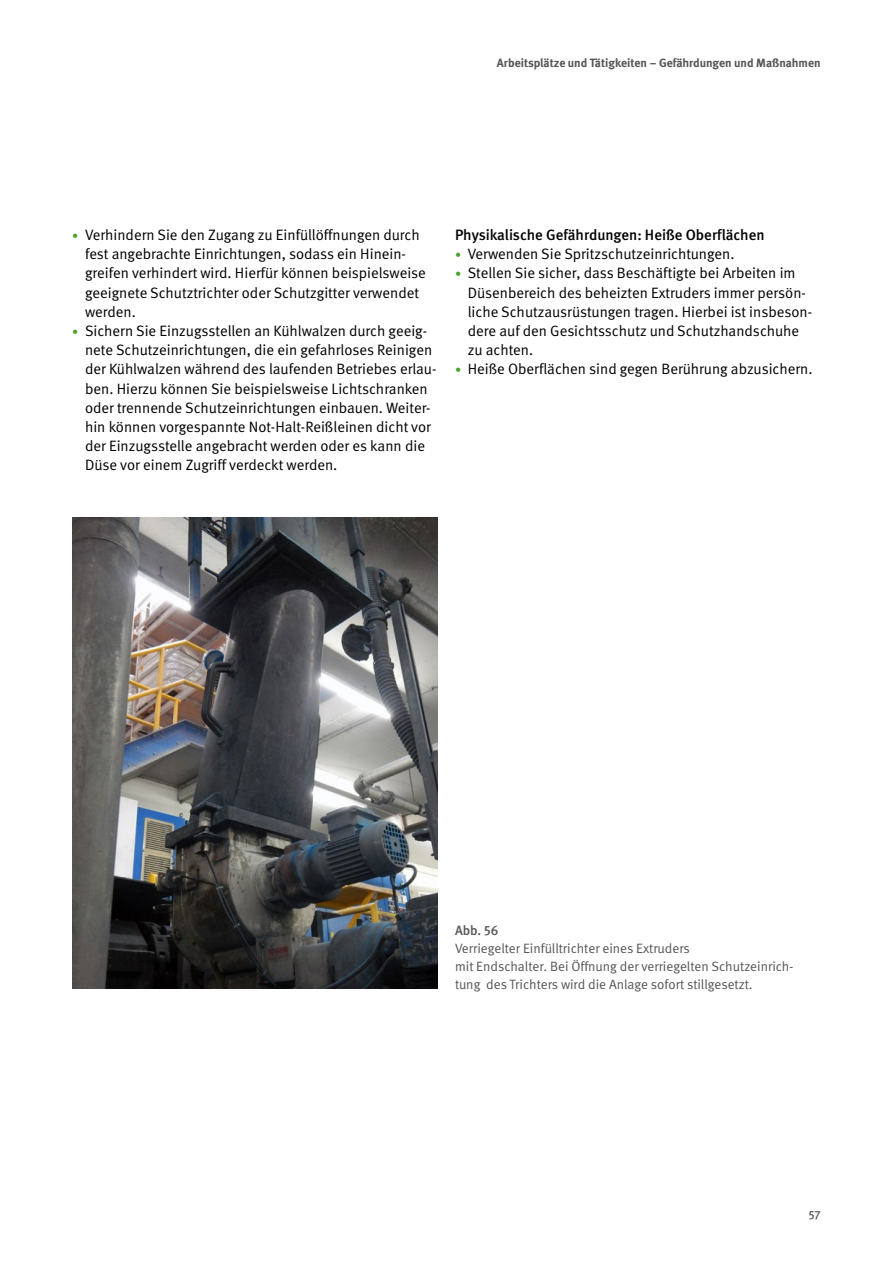
<style>
.page{position:relative;width:893px;height:1263px;background:#fff}
.page>*{position:absolute;margin:0;border:0;box-sizing:border-box;transform-origin:0 0}
.t1{font:15px/19.2px "DGUV Meta";color:#000}
.t2{font:500 15px "DGUV Meta";color:#000}
.t3{font:13.5px/18px "DGUV Meta";color:#565655}
.t4{font:500 13.5px "DGUV Meta";color:#565655}
.t5{font:700 12px "DGUV Meta";color:#565655}
.t6{font:500 12px "DGUV Meta";color:#565655}
.s1{font-size:12px;color:#4aa22c}
</style>
<div class="page">
<img style="left:72px;top:517px;width:366px;height:472px">
<p class="t5" style="left:497px;top:56px;width:325px">Arbeitsplätze und Tätigkeiten – Gefährdungen und Maßnahmen</p>
<p class="t1" style="left:85px;top:226px;width:342px;text-indent:-13px"><span class="s1">•</span> Verhindern Sie den Zugang zu Einfüllöffnungen durch fest angebrachte Einrichtungen, sodass ein Hinein&shy;greifen verhindert wird. Hierfür können beispielsweise geeignete Schutztrichter oder Schutzgitter verwendet werden.</p>
<p class="t1" style="left:85px;top:322px;width:353px;text-indent:-13px"><span class="s1">•</span> Sichern Sie Einzugsstellen an Kühlwalzen durch geeig&shy;nete Schutzeinrichtungen, die ein gefahrloses Reinigen der Kühlwalzen während des laufenden Betriebes erlau&shy;ben. Hierzu können Sie beispielsweise Lichtschranken oder trennende Schutzeinrichtungen einbauen. Weiter&shy;hin können vorgespannte Not-Halt-Reißleinen dicht vor der Einzugsstelle angebracht werden oder es kann die Düse vor einem Zugriff verdeckt werden.</p>
<p class="t2" style="left:455px;top:226px;width:311px">Physikalische Gefährdungen: Heiße Oberflächen</p>
<p class="t1" style="left:455px;top:245px;width:281px"><span class="s1">•</span> Verwenden Sie Spritzschutzeinrichtungen.</p>
<p class="t1" style="left:468px;top:264px;width:346px;text-indent:-13px"><span class="s1">•</span> Stellen Sie sicher, dass Beschäftigte bei Arbeiten im Düsenbereich des beheizten Extruders immer persön&shy;liche Schutzausrüstungen tragen. Hierbei ist insbeson&shy;dere auf den Gesichtsschutz und Schutzhandschuhe zu achten.</p>
<p class="t1" style="left:455px;top:360px;width:359px"><span class="s1">•</span> Heiße Oberflächen sind gegen Berührung abzusichern.</p>
<p class="t4" style="left:455px;top:922px;width:45px">Abb. 56</p>
<p class="t3" style="left:455px;top:939px;width:340px">Verriegelter Einfülltrichter eines Extruders<br>mit Endschalter. Bei Öffnung der verriegelten Schutzeinrich&shy;tung des Trichters wird die Anlage sofort stillgesetzt.</p>
<p class="t6" style="left:809px;top:1208px;width:13px">57</p>
</div>
